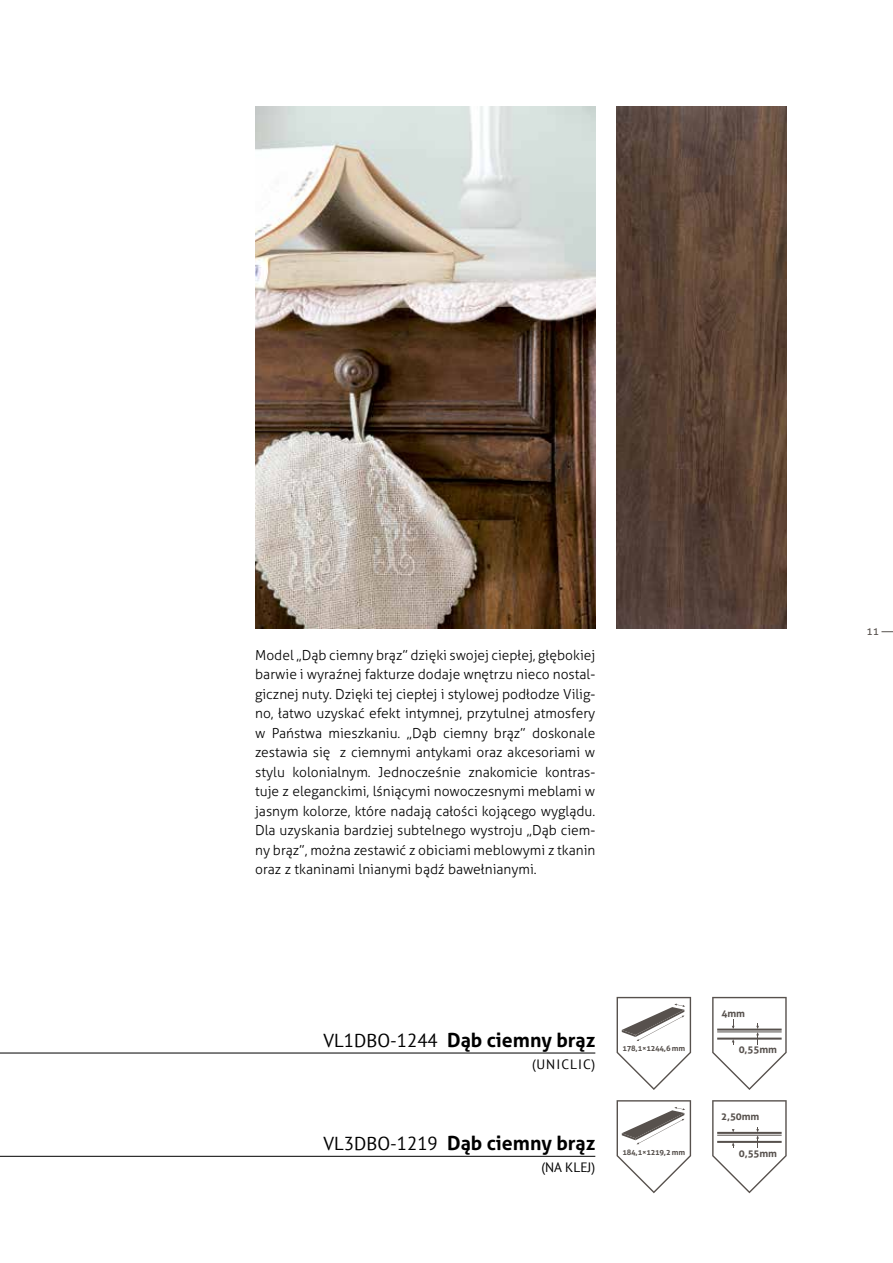
<style>
.page{position:relative;width:893px;height:1263px;background:#fff}
.page>*{position:absolute;margin:0;border:0;box-sizing:border-box;transform-origin:0 0}
.t1{font:700 19.5px "Aller";color:#000}
.t2{font:300 13.8px/19.5px "Aller";color:#000;text-align:justify}
.t3{font:13.5px "PT Sans";letter-spacing:.08em;color:#000}
.t4{font:10.5px "Aller";color:#57514d}
.t5{font:700 10.05px "Aller";letter-spacing:-.01em;color:#57514d}
.t6{font:700 7.65px "Aller";letter-spacing:-.025em;color:#57514d}
.s1{font-family:"PT Sans";font-weight:400;font-size:18.75px}
</style>
<div class="page">
<img style="left:255px;top:106px;width:340px;height:522px">
<img style="left:617px;top:106px;width:170px;height:522px">
<svg style="left:881px;top:631px;width:12px;height:1px"></svg>
<hr style="left:0;top:1156px;width:595px;height:1px;background:#000">
<hr style="left:0;top:1053px;width:595px;height:1px;background:#000">
<svg style="left:617px;top:1100px;width:74px;height:93px"></svg>
<svg style="left:617px;top:997px;width:74px;height:93px"></svg>
<svg style="left:712px;top:1100px;width:75px;height:93px"></svg>
<hr style="left:717px;top:1132px;width:65px;height:2px;background:#57514d">
<hr style="left:717px;top:1135px;width:65px;height:1px;background:#57514d">
<hr style="left:717px;top:1141px;width:65px;height:2px;background:#57514d">
<svg style="left:712px;top:997px;width:75px;height:93px"></svg>
<hr style="left:717px;top:1028px;width:65px;height:2px;background:#57514d">
<hr style="left:717px;top:1031px;width:65px;height:1px;background:#57514d">
<hr style="left:717px;top:1037px;width:65px;height:2px;background:#57514d">
<p class="t2" style="left:255px;top:645px;width:342px">Model „Dąb ciemny brąz” dzięki swojej ciepłej, głębokiej barwie i wyraźnej fakturze dodaje wnętrzu nieco nostal&shy;gicznej nuty. Dzięki tej ciepłej i stylowej podłodze Vilig&shy;no, łatwo uzyskać efekt intymnej, przytulnej atmosfery w Państwa mieszkaniu. „Dąb ciemny brąz” doskonale zestawia się z ciemnymi antykami oraz akcesoriami w stylu kolonialnym. Jednocześnie znakomicie kontras&shy;tuje z eleganckimi, lśniącymi nowoczesnymi meblami w jasnym kolorze, które nadają całości kojącego wyglądu.<br>Dla uzyskania bardziej subtelnego wystroju „Dąb ciem&shy;ny brąz”, można zestawić z obiciami meblowymi z tkanin oraz z tkaninami lnianymi bądź bawełnianymi.</p>
<h1 class="t1" style="left:324px;top:1027px;width:273px"><span class="s1">VL1DBO-1244</span> Dąb ciemny brąz</h1>
<p class="t3" style="left:532px;top:1055px;width:65px">(UNICLIC)</p>
<h1 class="t1" style="left:324px;top:1131px;width:273px"><span class="s1">VL3DBO-1219</span> Dąb ciemny brąz</h1>
<p class="t3" style="left:541px;top:1159px;width:55px">(NA KLEJ)</p>
<p class="t6" style="left:622px;top:1044px;width:64px">178,1×1244,6 mm</p>
<p class="t6" style="left:622px;top:1147px;width:64px">184,1×1219,2 mm</p>
<p class="t5" style="left:722px;top:1007px;width:25px">4mm</p>
<p class="t5" style="left:739px;top:1044px;width:40px">0,55mm</p>
<p class="t5" style="left:721px;top:1110px;width:40px">2,50mm</p>
<p class="t5" style="left:739px;top:1147px;width:40px">0,55mm</p>
<p class="t4" style="left:866px;top:625px;width:14px">11</p>
</div>
